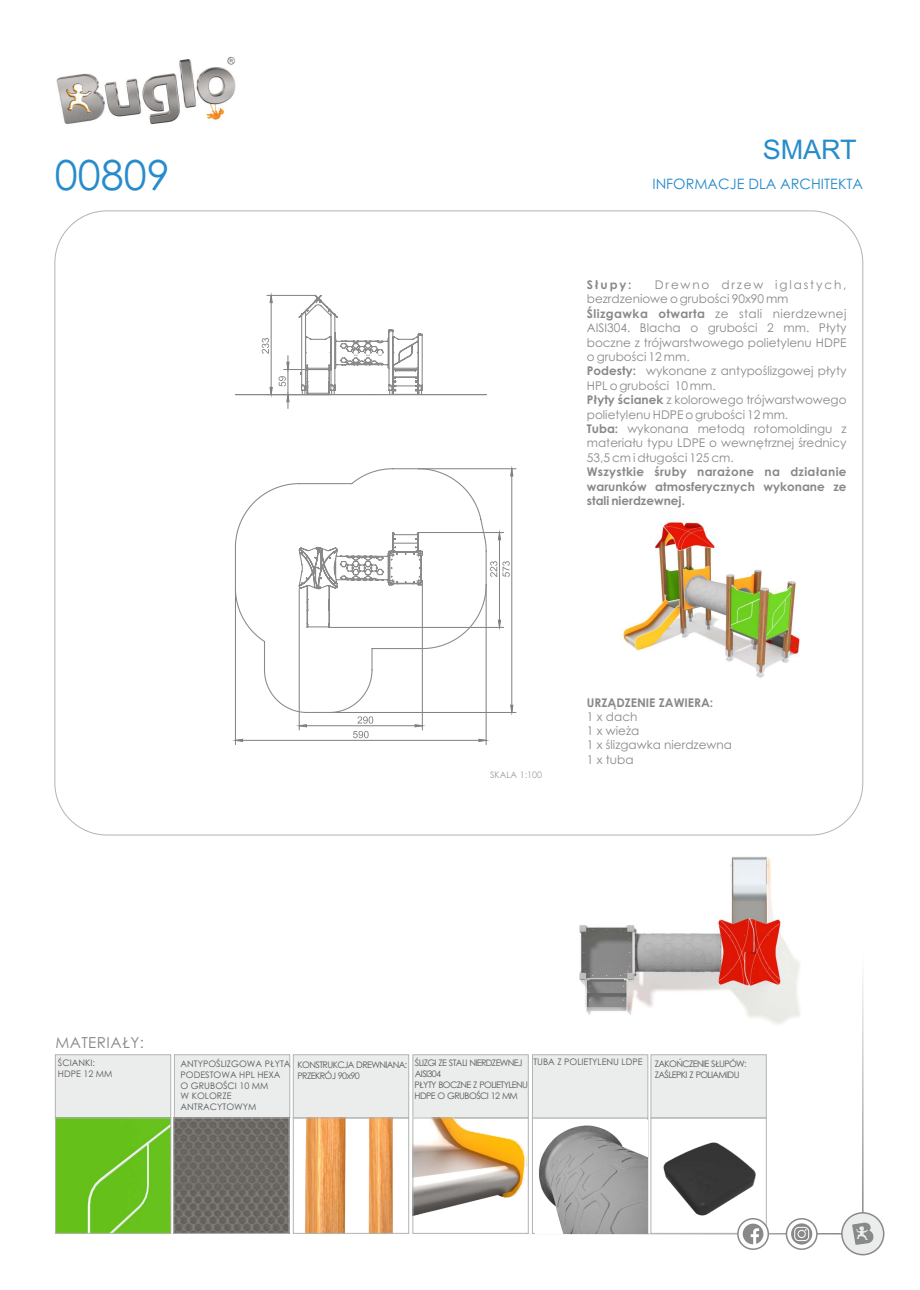
<style>
.page{position:relative;width:920px;height:1290px;background:#fff}
.page>*{position:absolute;margin:0;border:0;box-sizing:border-box;transform-origin:0 0}
.t1{font:41.4px "Century Gothic";color:#278ccc}
.t2{font:27px "Arial";color:#278ccc}
.t3{font:15.15px "Century Gothic";letter-spacing:.03em;color:#898989}
.t4{font:14.4px "Century Gothic";color:#278ccc}
.t5{font:12px/14.4px "Century Gothic";color:#898989}
.t6{font:700 12px/14.5px "Century Gothic";color:#898989;text-align:justify}
.t7{font:9px/10.8px "Century Gothic";letter-spacing:-.07em;color:#5b5b5b}
.t8{font:9px/10.6px "Century Gothic";color:#5b5b5b}
.t9{font:9px "Century Gothic";color:#9d9e9e}
.s1{font-weight:700}
</style>
<div class="page">
<img style="left:544px;top:835px;width:269px;height:190px">
<img style="left:56px;top:57px;width:180px;height:67px">
<hr style="left:511px;top:1233px;width:331px;height:1px;background:#898989">
<div style="left:841px;top:1212px;width:43px;height:43px;background:#ebecec;border:2px solid #898989;border-radius:50%"></div>
<svg style="left:852px;top:1222px;width:22px;height:23px"></svg>
<svg style="left:786px;top:1218px;width:32px;height:32px"></svg>
<svg style="left:791px;top:1223px;width:21px;height:21px"></svg>
<svg style="left:794px;top:1227px;width:15px;height:14px"></svg>
<img style="left:175px;top:1119px;width:113px;height:113px">
<div style="left:173px;top:1117px;width:117px;height:117px;border:1px solid #b2b3b3"></div>
<img style="left:304px;top:1119px;width:89px;height:113px">
<div style="left:293px;top:1117px;width:116px;height:117px;border:1px solid #b2b3b3"></div>
<img style="left:414px;top:1119px;width:113px;height:97px">
<div style="left:412px;top:1117px;width:117px;height:117px;border:1px solid #b2b3b3"></div>
<img style="left:663px;top:1142px;width:101px;height:80px">
<div style="left:650px;top:1117px;width:117px;height:117px;border:1px solid #b2b3b3"></div>
<hr style="left:862px;top:952px;width:1px;height:261px;background:#898989">
<img style="left:57px;top:1119px;width:112px;height:113px">
<div style="left:55px;top:1117px;width:116px;height:117px;border:1px solid #b2b3b3"></div>
<svg style="left:737px;top:1218px;width:32px;height:32px"></svg>
<svg style="left:743px;top:1223px;width:20px;height:21px"></svg>
<div style="left:532px;top:1117px;width:116px;height:117px;border:1px solid #b2b3b3"></div>
<svg style="left:55px;top:1054px;width:712px;height:65px;background:#e7e9e8"></svg>
<img style="left:535px;top:1121px;width:113px;height:112px">
<hr style="left:486px;top:585px;width:1px;height:160px;background:#808080">
<hr style="left:235px;top:588px;width:1px;height:157px;background:#808080">
<hr style="left:418px;top:468px;width:98px;height:1px;background:#808080">
<hr style="left:329px;top:712px;width:187px;height:1px;background:#808080">
<svg style="left:236px;top:468px;width:278px;height:274px"></svg>
<svg style="left:234px;top:468px;width:253px;height:245px"></svg>
<svg style="left:235px;top:293px;width:252px;height:115px"></svg>
<img style="left:620px;top:519px;width:180px;height:159px">
<h1 class="t1" style="left:55px;top:159px;width:116px">00809</h1>
<p class="t3" style="left:55px;top:1036px;width:90px">MATERIAŁY:</p>
<h2 class="t2" style="left:763px;top:140px;width:96px">SMART</h2>
<p class="t4" style="left:652px;top:178px;width:212px">INFORMACJE DLA ARCHITEKTA</p>
<p class="t5" style="left:587px;top:279px;width:261px;text-indent:68px">Drewno drzew iglastych, bezrdzeniowe o grubości 90x90 mm <span class="s1">Ślizgawka otwarta</span> ze stali nierdzewnej AISI304. Blacha o grubości 2 mm. Płyty boczne z trójwarstwowego polietylenu HDPE o grubości 12 mm.<br><span class="s1">Podesty:</span> wykonane z antypoślizgowej płyty HPL o grubości 10 mm.<br><span class="s1">Płyty ścianek</span> z kolorowego trójwarstwowego polietylenu HDPE o grubości 12 mm.<br><span class="s1">Tuba:</span> wykonana metodą rotomoldingu z materiału typu LDPE o wewnętrznej średnicy 53,5 cm i długości 125 cm.</p>
<p class="t6" style="left:587px;top:466px;width:261px">Wszystkie śruby narażone na działanie warunków atmosferycznych wykonane ze stali nierdzewnej.</p>
<p class="t6" style="left:587px;top:279px;width:46px">Słupy:</p>
<p class="t9" style="left:490px;top:772px;width:54px">SKALA 1:100</p>
<p class="t6" style="left:587px;top:696px;width:128px">URZĄDZENIE ZAWIERA:</p>
<p class="t5" style="left:587px;top:710px;width:147px">1 x dach<br>1 x wieża<br>1 x ślizgawka nierdzewna<br>1 x tuba</p>
<p class="t8" style="left:58px;top:1058px;width:56px">ŚCIANKI:<br>HDPE 12 MM</p>
<p class="t7" style="left:298px;top:1060px;width:111px">KONSTRUKCJA DREWNIANA:<br>PRZEKRÓJ 90x90</p>
<p class="t7" style="left:415px;top:1058px;width:115px">ŚLIZGI ZE STALI NIERDZEWNEJ<br>AISI304<br>PŁYTY BOCZNE Z POLIETYLENU<br>HDPE O GRUBOŚCI 12 MM</p>
<p class="t8" style="left:181px;top:1059px;width:111px">ANTYPOŚLIZGOWA PŁYTA</p>
<p class="t8" style="left:533px;top:1058px;width:111px">TUBA Z POLIETYLENU LDPE</p>
<p class="t8" style="left:181px;top:1070px;width:101px">PODESTOWA HPL HEXA<br>O GRUBOŚCI 10 MM<br>W KOLORZE<br>ANTRACYTOWYM</p>
<p class="t7" style="left:655px;top:1059px;width:93px">ZAKOŃCZENIE SŁUPÓW:<br>ZAŚLEPKI Z POLIAMIDU</p>
</div>
